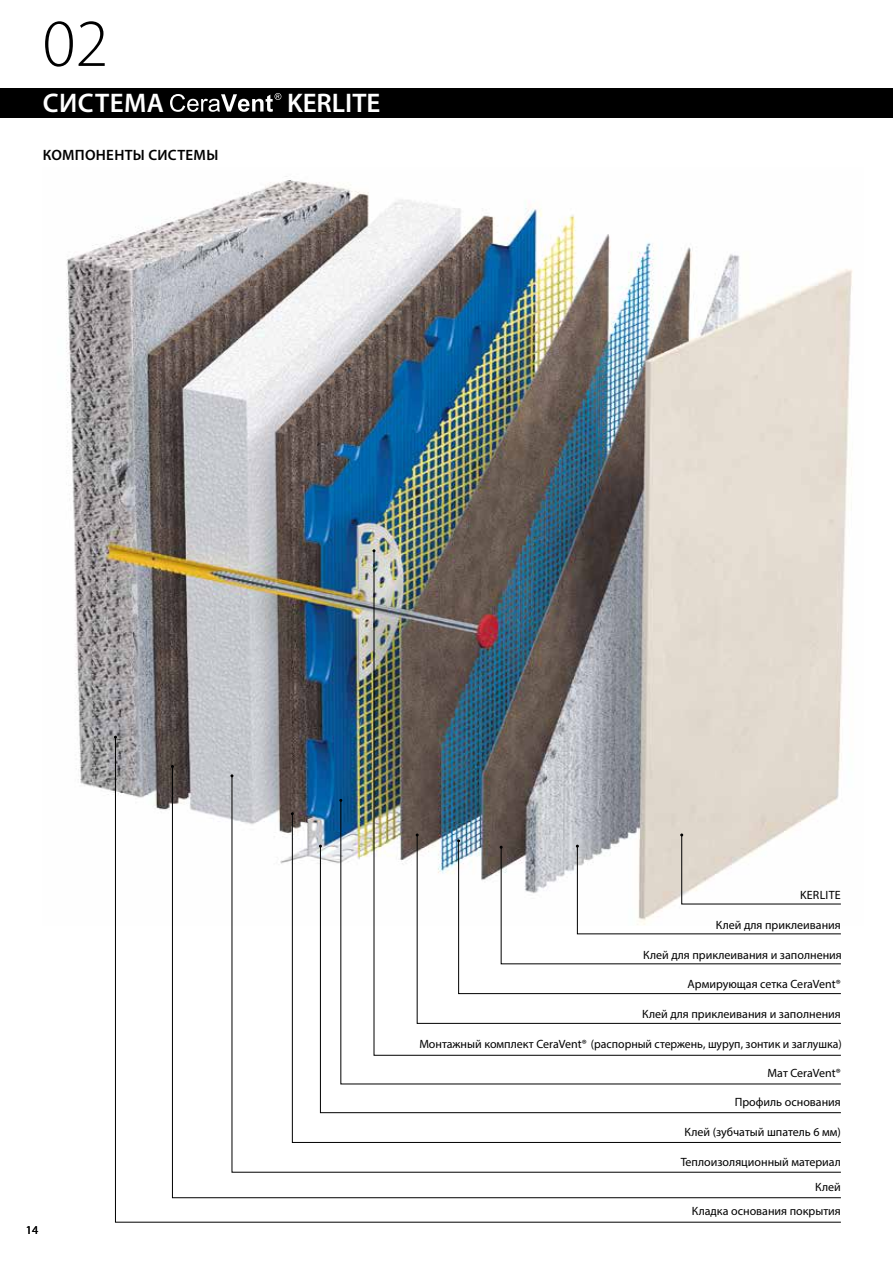
<style>
.page{position:relative;width:893px;height:1263px;background:#fff}
.page>*{position:absolute;margin:0;border:0;box-sizing:border-box;transform-origin:0 0}
.t1{font:300 67.5px "Myriad Pro";color:#000}
.t2{font:600 27px "Myriad Pro";letter-spacing:.005em;color:#fff}
.t3{font:600 15px "Myriad Pro";letter-spacing:.02em;color:#000}
.t4{font:12px "Myriad Pro";color:#000}
.t5{font:12px "Myriad Pro";letter-spacing:.02em;color:#000}
</style>
<div class="page">
<div style="left:0;top:88px;width:893px;height:30px;background:#000"></div>
<img style="left:66px;top:176px;width:787px;height:749px">
<svg style="left:170px;top:93px;width:111px;height:19px"></svg>
<img style="left:373px;top:550px;width:469px;height:186px">
<svg style="left:115px;top:736px;width:727px;height:487px"></svg>
<h1 class="t1" style="left:43px;top:3px;width:67px">02</h1>
<h2 class="t2" style="left:43px;top:86px;width:123px">СИСТЕМА</h2>
<h2 class="t2" style="left:287px;top:86px;width:95px">KERLITE</h2>
<p class="t3" style="left:43px;top:146px;width:177px">КОМПОНЕНТЫ СИСТЕМЫ</p>
<p class="t4" style="left:26px;top:1222px;width:14px">14</p>
<p class="t5" style="left:800px;top:887px;width:42px">KERLITE</p>
<p class="t4" style="left:716px;top:917px;width:126px">Клей для приклеивания</p>
<p class="t4" style="left:643px;top:947px;width:200px">Клей для приклеивания и заполнения</p>
<p class="t4" style="left:687px;top:977px;width:155px">Армирующая сетка CeraVent®</p>
<p class="t4" style="left:642px;top:1006px;width:200px">Клей для приклеивания и заполнения</p>
<p class="t4" style="left:419px;top:1036px;width:424px">Монтажный комплект CeraVent® (распорный стержень, шуруп, зонтик и заглушка)</p>
<p class="t4" style="left:768px;top:1066px;width:75px">Мат CeraVent®</p>
<p class="t4" style="left:735px;top:1094px;width:108px">Профиль основания</p>
<p class="t4" style="left:685px;top:1124px;width:158px">Клей (зубчатый шпатель 6 мм)</p>
<p class="t4" style="left:681px;top:1154px;width:162px">Теплоизоляционный материал</p>
<p class="t4" style="left:815px;top:1180px;width:27px">Клей</p>
<p class="t4" style="left:692px;top:1204px;width:150px">Кладка основания покрытия</p>
</div>
